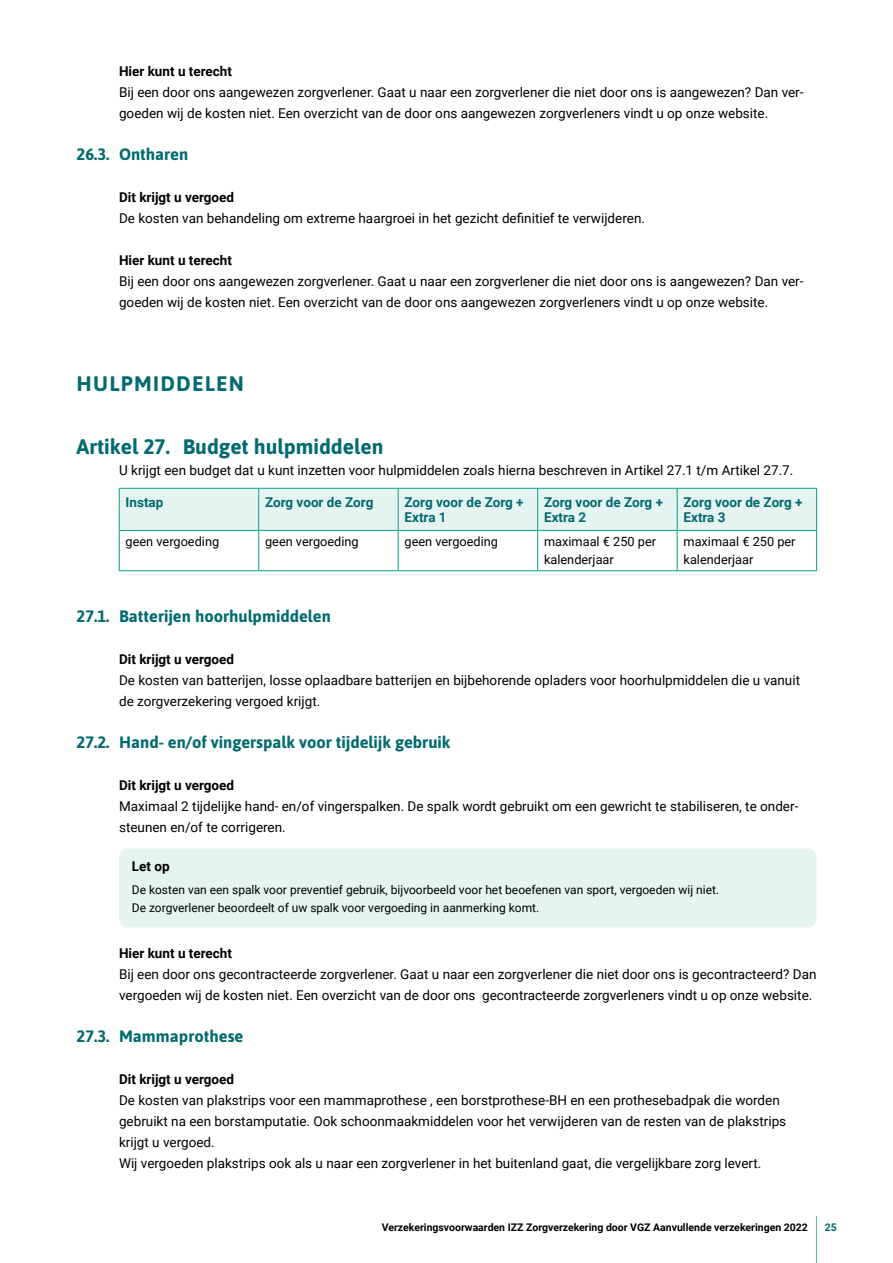
<style>
.page{position:relative;width:893px;height:1263px;background:#fff}
.page>*{position:absolute;margin:0;border:0;box-sizing:border-box;transform-origin:0 0}
.H2_kop_nummer{font:700 21px "Asap";color:#006b70}
.H1_zorgrubriek{font:700 21px "Asap";letter-spacing:.06em;color:#006b70}
.H3_kop_nummer{font:700 16.5px "Asap";color:#006b70}
._0_plat_inspring_10m{font:13.5px/21px "Roboto";color:#000}
.H4_kop{font:700 13.5px "Roboto";color:#000}
.tabel_kop{font:700 13.5px/15px "Roboto";color:#006b70}
._0_plat_inspring_10m-2{font:13.5px "Roboto Regular 2";color:#000}
.kader_boven{font:700 13.5px "Roboto";color:#000}
.tabel_plat{font:12.75px/18px "Roboto";color:#000}
.kader_onder{font:12px/18px "Roboto";color:#000}
.t1{font:700 10.5px "Roboto";color:#000}
.t2{font:700 10.5px "Roboto";color:#006b70}
</style>
<div class="page">
<hr style="left:816px;top:1216px;width:1px;height:47px;background:#52bbb3">
<div style="left:119px;top:848px;width:697px;height:79px;background:#e5f3f1"></div>
<div style="left:120px;top:489px;width:696px;height:41px;background:#e5f3f1"></div>
<hr style="left:119px;top:488px;width:140px;height:1px;background:#059f8e">
<hr style="left:119px;top:488px;width:1px;height:42px;background:#059f8e">
<hr style="left:119px;top:530px;width:140px;height:1px;background:#059f8e">
<hr style="left:259px;top:488px;width:139px;height:1px;background:#059f8e">
<hr style="left:258px;top:488px;width:1px;height:42px;background:#059f8e">
<hr style="left:259px;top:530px;width:139px;height:1px;background:#059f8e">
<hr style="left:398px;top:488px;width:140px;height:1px;background:#059f8e">
<hr style="left:398px;top:488px;width:1px;height:42px;background:#059f8e">
<hr style="left:398px;top:530px;width:140px;height:1px;background:#059f8e">
<hr style="left:538px;top:488px;width:139px;height:1px;background:#059f8e">
<hr style="left:537px;top:488px;width:1px;height:42px;background:#059f8e">
<hr style="left:538px;top:530px;width:139px;height:1px;background:#059f8e">
<hr style="left:677px;top:488px;width:140px;height:1px;background:#059f8e">
<hr style="left:677px;top:488px;width:1px;height:42px;background:#059f8e">
<hr style="left:816px;top:488px;width:1px;height:42px;background:#059f8e">
<hr style="left:677px;top:530px;width:140px;height:1px;background:#059f8e">
<hr style="left:119px;top:531px;width:1px;height:39px;background:#059f8e">
<hr style="left:119px;top:570px;width:140px;height:1px;background:#059f8e">
<hr style="left:258px;top:531px;width:1px;height:39px;background:#059f8e">
<hr style="left:259px;top:570px;width:139px;height:1px;background:#059f8e">
<hr style="left:398px;top:531px;width:1px;height:39px;background:#059f8e">
<hr style="left:398px;top:570px;width:140px;height:1px;background:#059f8e">
<hr style="left:537px;top:531px;width:1px;height:39px;background:#059f8e">
<hr style="left:538px;top:570px;width:139px;height:1px;background:#059f8e">
<hr style="left:677px;top:531px;width:1px;height:39px;background:#059f8e">
<hr style="left:816px;top:531px;width:1px;height:39px;background:#059f8e">
<hr style="left:677px;top:570px;width:140px;height:1px;background:#059f8e">
<p class="H4_kop" style="left:119px;top:62px;width:114px">Hier kunt u terecht</p>
<p class="_0_plat_inspring_10m" style="left:119px;top:81px;width:686px">Bij een door ons aangewezen zorgverlener. Gaat u naar een zorgverlener die niet door ons is aangewezen? Dan ver&shy;goeden wij de kosten niet. Een overzicht van de door ons aangewezen zorgverleners vindt u op onze website.</p>
<h3 class="H3_kop_nummer" style="left:77px;top:143px;width:113px">26.3. Ontharen</h3>
<p class="H4_kop" style="left:119px;top:188px;width:117px">Dit krijgt u vergoed</p>
<p class="_0_plat_inspring_10m-2" style="left:119px;top:209px;width:527px">De kosten van behandeling om extreme haargroei in het gezicht definitief te verwijderen.</p>
<p class="H4_kop" style="left:119px;top:251px;width:114px">Hier kunt u terecht</p>
<p class="_0_plat_inspring_10m" style="left:119px;top:270px;width:686px">Bij een door ons aangewezen zorgverlener. Gaat u naar een zorgverlener die niet door ons is aangewezen? Dan ver&shy;goeden wij de kosten niet. Een overzicht van de door ons aangewezen zorgverleners vindt u op onze website.</p>
<p class="H1_zorgrubriek" style="left:77px;top:369px;width:169px">HULPMIDDELEN</p>
<h2 class="H2_kop_nummer" style="left:77px;top:432px;width:308px">Artikel 27. Budget hulpmiddelen</h2>
<p class="_0_plat_inspring_10m" style="left:119px;top:459px;width:676px">U krijgt een budget dat u kunt inzetten voor hulpmiddelen zoals hierna beschreven in Artikel 27.1 t/m Artikel 27.7.</p>
<p class="tabel_kop" style="left:126px;top:494px;width:39px">Instap</p>
<p class="tabel_kop" style="left:265px;top:494px;width:110px">Zorg voor de Zorg</p>
<p class="tabel_kop" style="left:405px;top:494px;width:120px">Zorg voor de Zorg +<br>Extra 1</p>
<p class="tabel_kop" style="left:544px;top:494px;width:120px">Zorg voor de Zorg +<br>Extra 2</p>
<p class="tabel_kop" style="left:683px;top:494px;width:120px">Zorg voor de Zorg +<br>Extra 3</p>
<p class="tabel_plat" style="left:126px;top:532px;width:95px">geen vergoeding</p>
<p class="tabel_plat" style="left:265px;top:532px;width:95px">geen vergoeding</p>
<p class="tabel_plat" style="left:405px;top:532px;width:95px">geen vergoeding</p>
<p class="tabel_plat" style="left:544px;top:532px;width:114px">maximaal € 250 per kalenderjaar</p>
<p class="tabel_plat" style="left:683px;top:532px;width:114px">maximaal € 250 per kalenderjaar</p>
<h3 class="H3_kop_nummer" style="left:77px;top:605px;width:256px">27.1. Batterijen hoorhulpmiddelen</h3>
<p class="H4_kop" style="left:119px;top:650px;width:117px">Dit krijgt u vergoed</p>
<p class="_0_plat_inspring_10m" style="left:119px;top:669px;width:683px">De kosten van batterijen, losse oplaadbare batterijen en bijbehorende opladers voor hoorhulpmiddelen die u vanuit de zorgverzekering vergoed krijgt.</p>
<h3 class="H3_kop_nummer" style="left:77px;top:731px;width:375px">27.2. Hand- en/of vingerspalk voor tijdelijk gebruik</h3>
<p class="H4_kop" style="left:119px;top:776px;width:117px">Dit krijgt u vergoed</p>
<p class="_0_plat_inspring_10m" style="left:119px;top:795px;width:681px">Maximaal 2 tijdelijke hand- en/of vingerspalken. De spalk wordt gebruikt om een gewricht te stabiliseren, te onder&shy;steunen en/of te corrigeren.</p>
<p class="kader_boven" style="left:132px;top:857px;width:39px">Let op</p>
<p class="kader_onder" style="left:132px;top:880px;width:589px">De kosten van een spalk voor preventief gebruik, bijvoorbeeld voor het beoefenen van sport, vergoeden wij niet.<br>De zorgverlener beoordeelt of uw spalk voor vergoeding in aanmerking komt.</p>
<p class="H4_kop" style="left:119px;top:944px;width:114px">Hier kunt u terecht</p>
<p class="_0_plat_inspring_10m" style="left:119px;top:963px;width:699px">Bij een door ons gecontracteerde zorgverlener. Gaat u naar een zorgverlener die niet door ons is gecontracteerd? Dan vergoeden wij de kosten niet. Een overzicht van de door ons gecontracteerde zorgverleners vindt u op onze website.</p>
<h3 class="H3_kop_nummer" style="left:77px;top:1025px;width:168px">27.3. Mammaprothese</h3>
<p class="H4_kop" style="left:119px;top:1070px;width:117px">Dit krijgt u vergoed</p>
<p class="_0_plat_inspring_10m" style="left:119px;top:1089px;width:669px">De kosten van plakstrips voor een mammaprothese , een borstprothese-BH en een prothesebadpak die worden gebruikt na een borstamputatie. Ook schoonmaakmiddelen voor het verwijderen van de resten van de plakstrips krijgt u vergoed.</p>
<p class="_0_plat_inspring_10m" style="left:119px;top:1153px;width:644px">Wij vergoeden plakstrips ook als u naar een zorgverlener in het buitenland gaat, die vergelijkbare zorg levert.</p>
<p class="t1" style="left:382px;top:1220px;width:428px">Verzekeringsvoorwaarden IZZ Zorgverzekering door VGZ Aanvullende verzekeringen 2022</p>
<p class="t2" style="left:825px;top:1220px;width:14px">25</p>
</div>
